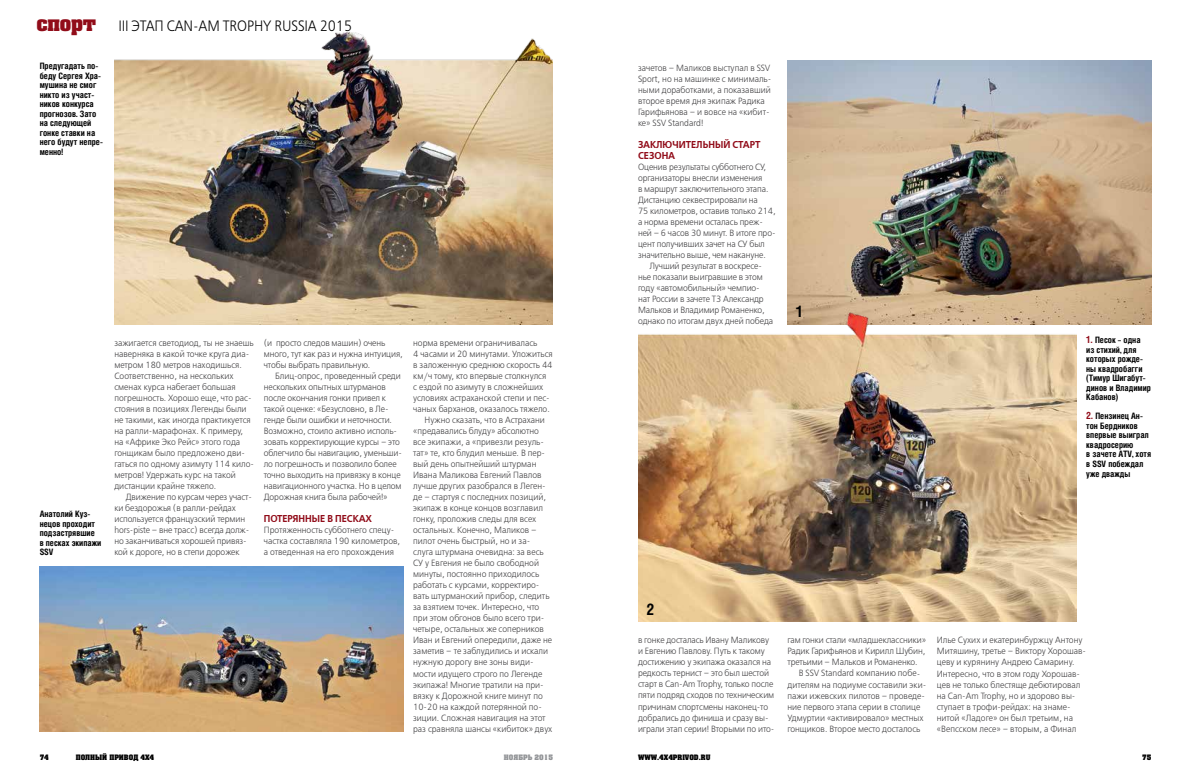
<style>
.page{position:relative;width:1191px;height:780px;background:#fff}
.page>*{position:absolute;margin:0;border:0;box-sizing:border-box;transform-origin:0 0}
.t1{font:700 16px "Helios Cond C";color:#000}
.t2{font:15px "Free Set Light C";letter-spacing:-.01em;color:#000;scale:.89 1}
.t3{font:10px/11px "Free Set Demi C";color:#910c19;scale:.94 1}
.t4{font:9px/11px "Free Set Light C";letter-spacing:-.01em;color:#414042;scale:.94 1}
.t5{font:700 8.8px/9.5px "Helios Cond C";color:#000}
.t6{font:7px "Adamant C";color:#000}
.t7{font:7px "Adamant C";color:#939598}
.s1{font-family:"Adamant C";font-size:20.2px;color:#910c19}
.s2{font-size:10px;color:#910c19}
</style>
<div class="page">
<img style="left:114px;top:32px;width:439px;height:292px">
<img style="left:40px;top:566px;width:363px;height:165px">
<img style="left:787px;top:60px;width:364px;height:264px">
<img style="left:638px;top:307px;width:438px;height:314px">
<h2 class="t2" style="left:36px;top:18px;width:356px"><span class="s1">спорт</span> III ЭТАП CAN-AM TROPHY RUSSIA 2015</h2>
<p class="t5" style="left:40px;top:61px;width:65px">Предугадать по&shy;беду Сергея Хра&shy;мушина не смог никто из участ&shy;ников конкурса прогнозов. Зато на следующей гонке ставки на него будут непре&shy;менно!</p>
<p class="t5" style="left:40px;top:509px;width:63px">Анатолий Куз&shy;нецов проходит подзастрявшие<br>в песках экипажи<br>SSV</p>
<p class="t4" style="left:114px;top:338px;width:150px">зажигается светодиод, ты не знаешь наверняка в какой точке круга диа&shy;метром 180 метров находишься.<br>Соответственно, на нескольких сменах курса набегает большая погрешность. Хорошо еще, что рас&shy;стояния в позициях Легенды были не такими, как иногда практикуется на ралли-марафонах. К примеру, на «Африке Эко Рейс» этого года гонщикам было предложено дви&shy;гаться по одному азимуту 114 кило&shy;метров! Удержать курс на такой дистанции крайне тяжело.</p>
<p class="t4" style="left:114px;top:492px;width:148px;text-indent:11px">Движение по курсам через участ&shy;ки бездорожья (в ралли-рейдах используется французский термин hors-piste – вне трасс) всегда долж&shy;но заканчиваться хорошей привяз&shy;кой к дороге, но в степи дорожек</p>
<p class="t4" style="left:264px;top:338px;width:149px">(и просто следов машин) очень много, тут как раз и нужна интуиция, чтобы выбрать правильную.</p>
<p class="t4" style="left:264px;top:371px;width:148px;text-indent:11px">Блиц-опрос, проведенный среди нескольких опытных штурманов после окончания гонки привел к такой оценке: «Безусловно, в Ле&shy;генде были ошибки и неточности.<br>Возможно, стоило активно исполь&shy;зовать корректирующие курсы – это облегчило бы навигацию, уменьши&shy;ло погрешность и позволило более точно выходить на привязку в конце навигационного участка. Но в целом<br>Дорожная книга была рабочей!»</p>
<p class="t3" style="left:264px;top:513px;width:117px">ПОТЕРЯННЫЕ В ПЕСКАХ</p>
<p class="t4" style="left:264px;top:525px;width:147px">Протяженность субботнего спецу&shy;частка составляла 190 километров, а отведенная на его прохождения</p>
<p class="t4" style="left:413px;top:338px;width:134px">норма времени ограничивалась</p>
<p class="t4" style="left:413px;top:349px;width:150px">4 часами и 20 минутами. Уложиться</p>
<p class="t4" style="left:413px;top:360px;width:150px">в заложенную среднюю скорость 44</p>
<p class="t4" style="left:413px;top:371px;width:143px">км/ч тому, кто впервые столкнулся</p>
<p class="t4" style="left:413px;top:382px;width:140px">с ездой по азимуту в сложнейших</p>
<p class="t4" style="left:413px;top:393px;width:147px">условиях астраханской степи и пес-</p>
<p class="t4" style="left:413px;top:404px;width:147px">чаных барханов, оказалось тяжело.</p>
<p class="t4" style="left:424px;top:415px;width:130px">Нужно сказать, что в Астрахани</p>
<p class="t4" style="left:413px;top:426px;width:135px">«предавались блуду» абсолютно</p>
<p class="t4" style="left:413px;top:437px;width:141px">все экипажи, а «привезли резуль-</p>
<p class="t4" style="left:413px;top:448px;width:142px">тат» те, кто блудил меньше. В пер-</p>
<p class="t4" style="left:413px;top:459px;width:133px">вый день опытнейший штурман</p>
<p class="t4" style="left:413px;top:470px;width:138px">Ивана Маликова Евгений Павлов</p>
<p class="t4" style="left:413px;top:481px;width:142px">лучше других разобрался в Леген-</p>
<p class="t4" style="left:413px;top:492px;width:143px">де – стартуя с последних позиций,</p>
<p class="t4" style="left:413px;top:503px;width:140px">экипаж в конце концов возглавил</p>
<p class="t4" style="left:413px;top:514px;width:133px">гонку, проложив следы для всех</p>
<p class="t4" style="left:413px;top:525px;width:133px">остальных. Конечно, Маликов –</p>
<p class="t4" style="left:413px;top:536px;width:126px">пилот очень быстрый, но и за-</p>
<p class="t4" style="left:413px;top:547px;width:140px">слуга штурмана очевидна: за весь</p>
<p class="t4" style="left:413px;top:558px;width:135px">СУ у Евгения не было свободной</p>
<p class="t4" style="left:413px;top:569px;width:136px">минуты, постоянно приходилось</p>
<p class="t4" style="left:413px;top:580px;width:136px">работать с курсами, корректиро-</p>
<p class="t4" style="left:413px;top:591px;width:146px">вать штурманский прибор, следить</p>
<p class="t4" style="left:413px;top:602px;width:136px">за взятием точек. Интересно, что</p>
<p class="t4" style="left:413px;top:613px;width:141px">при этом обгонов было всего три-</p>
<p class="t4" style="left:413px;top:624px;width:141px">четыре, остальных же соперников</p>
<p class="t4" style="left:413px;top:635px;width:149px">Иван и Евгений опередили, даже не</p>
<p class="t4" style="left:413px;top:646px;width:145px">заметив – те заблудились и искали</p>
<p class="t4" style="left:413px;top:657px;width:130px">нужную дорогу вне зоны види-</p>
<p class="t4" style="left:413px;top:668px;width:139px">мости идущего строго по Легенде</p>
<p class="t4" style="left:413px;top:679px;width:140px">экипажа! Многие тратили на при-</p>
<p class="t4" style="left:413px;top:690px;width:139px">вязку к Дорожной книге минут по</p>
<p class="t4" style="left:413px;top:701px;width:138px">10-20 на каждой потерянной по-</p>
<p class="t4" style="left:413px;top:712px;width:142px">зиции. Сложная навигация на этот</p>
<p class="t4" style="left:413px;top:723px;width:150px">раз сравняла шансы «кибиток» двух</p>
<p class="t4" style="left:638px;top:63px;width:143px">зачетов – Маликов выступал в SSV<br>Sport, но на машинке с минималь&shy;ными доработками, а показавший второе время дня экипаж Радика<br>Гарифьянова – и вовсе на «кибит&shy;ке» SSV Standard!</p>
<p class="t3" style="left:638px;top:139px;width:132px">ЗАКЛЮЧИТЕЛЬНЫЙ СТАРТ<br>СЕЗОНА</p>
<p class="t4" style="left:638px;top:162px;width:138px">Оценив результаты субботнего СУ,</p>
<p class="t4" style="left:638px;top:173px;width:134px">организаторы внесли изменения</p>
<p class="t4" style="left:638px;top:184px;width:140px">в маршрут заключительного этапа.</p>
<p class="t4" style="left:638px;top:195px;width:129px">Дистанцию секвестрировали на</p>
<p class="t4" style="left:638px;top:206px;width:148px">75 километров, оставив только 214,</p>
<p class="t4" style="left:638px;top:217px;width:134px">а норма времени осталась преж-</p>
<p class="t4" style="left:638px;top:228px;width:148px">ней – 6 часов 30 минут. В итоге про-</p>
<p class="t4" style="left:638px;top:239px;width:136px">цент получивших зачет на СУ был</p>
<p class="t4" style="left:638px;top:250px;width:137px">значительно выше, чем накануне.</p>
<p class="t4" style="left:649px;top:261px;width:121px">Лучший результат в воскресе-</p>
<p class="t4" style="left:638px;top:272px;width:134px">нье показали выигравшие в этом</p>
<p class="t4" style="left:638px;top:283px;width:131px">году «автомобильный» чемпио-</p>
<p class="t4" style="left:638px;top:294px;width:135px">нат России в зачете Т3 Александр</p>
<p class="t4" style="left:638px;top:305px;width:136px">Мальков и Владимир Романенко,</p>
<p class="t4" style="left:638px;top:316px;width:145px">однако по итогам двух дней победа</p>
<h1 class="t1" style="left:796px;top:302px;width:9px">1</h1>
<p class="t5" style="left:1086px;top:335px;width:66px"><span class="s2">1.</span> Песок – одна из стихий, для которых рожде&shy;ны квадробагги (Тимур Шигабут&shy;динов и Владимир<br>Кабанов)</p>
<p class="t5" style="left:1086px;top:411px;width:66px"><span class="s2">2.</span> Пензинец Ан&shy;тон Бердников впервые выиграл квадросерию<br>в зачете ATV, хотя в SSV побеждал уже дважды</p>
<h1 class="t1" style="left:646px;top:599px;width:10px">2</h1>
<p class="t4" style="left:638px;top:635px;width:147px">в гонке досталась Ивану Маликову и Евгению Павлову. Путь к такому достижению у экипажа оказался на редкость тернист – это был шестой старт в Can-Am Trophy, только после пяти подряд сходов по техническим причинам спортсмены наконец-то добрались до финиша и сразу вы&shy;играли этап серии! Вторыми по ито-</p>
<p class="t4" style="left:787px;top:635px;width:149px">гам гонки стали «младшеклассники»</p>
<p class="t4" style="left:787px;top:646px;width:148px">Радик Гарифьянов и Кирилл Шубин,</p>
<p class="t4" style="left:787px;top:657px;width:140px">третьими – Мальков и Романенко.</p>
<p class="t4" style="left:798px;top:668px;width:131px">В SSV Standard компанию побе-</p>
<p class="t4" style="left:787px;top:679px;width:149px">дителям на подиуме составили эки-</p>
<p class="t4" style="left:787px;top:690px;width:148px">пажи ижевских пилотов – проведе-</p>
<p class="t4" style="left:787px;top:701px;width:143px">ние первого этапа серии в столице</p>
<p class="t4" style="left:787px;top:712px;width:146px">Удмуртии «активировало» местных</p>
<p class="t4" style="left:787px;top:723px;width:143px">гонщиков. Второе место досталось</p>
<p class="t4" style="left:936px;top:635px;width:160px">Илье Сухих и екатеринбуржцу Антону Митяшину, третье – Виктору Хорошав&shy;цеву и курянину Андрею Самарину.<br>Интересно, что в этом году Хорошав&shy;цев не только блестяще дебютировал на Can-Am Trophy, но и здорово вы&shy;ступает в трофи-рейдах: на знаме&shy;нитой «Ладоге» он был третьим, на «Вепсском лесе» – вторым, а Финал</p>
<p class="t6" style="left:40px;top:752px;width:11px">74</p>
<p class="t6" style="left:76px;top:752px;width:80px">ПОЛНЫЙ ПРИВОД 4Х4</p>
<p class="t7" style="left:504px;top:752px;width:50px">НОЯБРЬ 2015</p>
<p class="t6" style="left:638px;top:752px;width:74px">WWW.4X4PRIVOD.RU</p>
<p class="t6" style="left:1142px;top:752px;width:11px">75</p>
</div>
